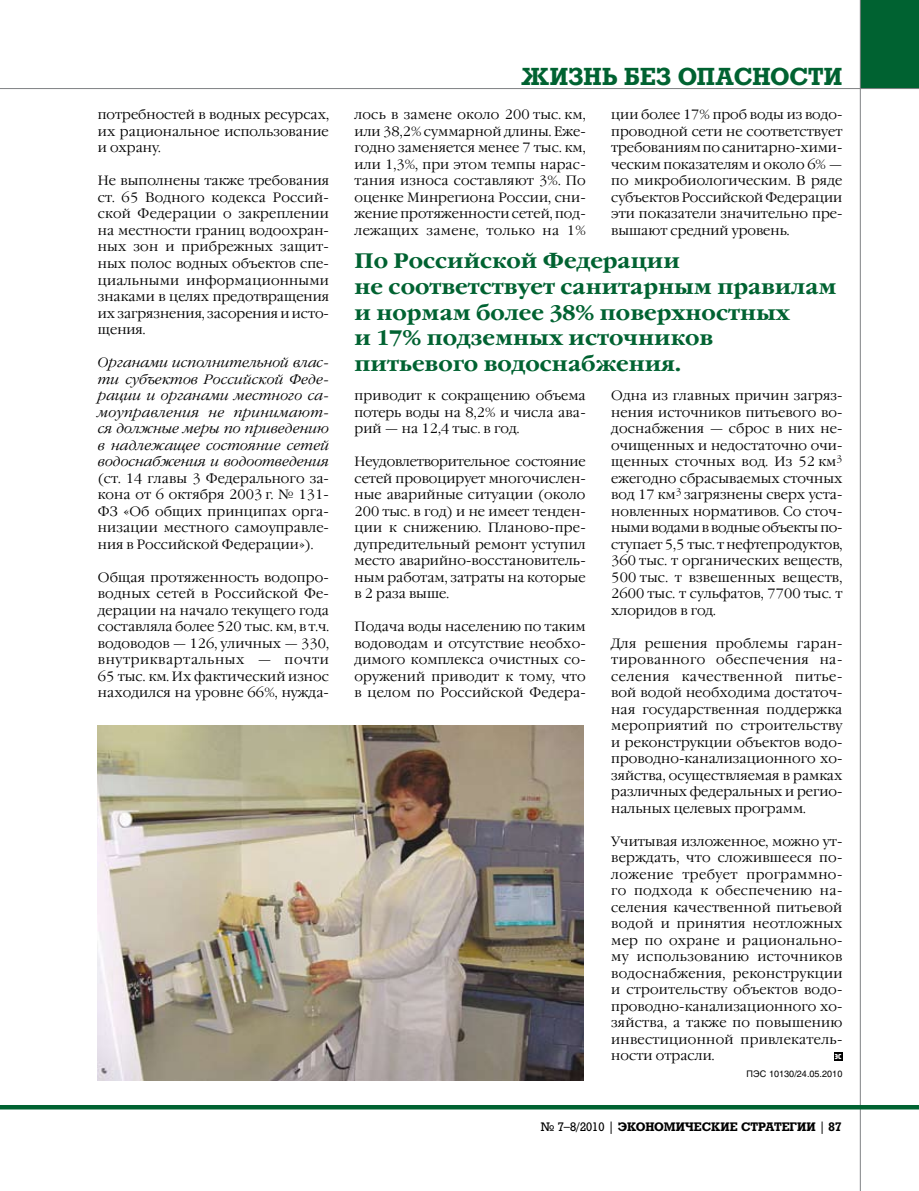
<style>
.page{position:relative;width:919px;height:1191px;background:#fff}
.page>*{position:absolute;margin:0;border:0;box-sizing:border-box;transform-origin:0 0}
.t1{font:700 24px "Rodeo";letter-spacing:-.005em;color:#006231}
.t2{font:700 21px/25.5px "Garamond C";color:#006231}
.t3{font:300 13.5px/16.5px "Garamond C";letter-spacing:.005em;color:#000;text-align:justify}
.t4{font:italic 300 13.5px/16.5px "Garamond C";letter-spacing:.005em;color:#000;text-align:justify}
.t5{font:700 12px "Rodeo";color:#000}
.t6{font:9px "Helios";color:#000}
.t7{font:9px "Hermes C";color:#fff}
.s1{font-weight:400}
</style>
<div class="page">
<div style="left:859px;top:0;width:59px;height:89px;background:#006231"></div>
<hr style="left:0;top:88px;width:918px;height:1px;background:#808284">
<hr style="left:859px;top:0;width:1px;height:1191px;background:#808284">
<hr style="left:0;top:1105px;width:918px;height:4px;background:#006231">
<div style="left:833px;top:1052px;width:9px;height:8px;background:#000"></div>
<img style="left:98px;top:726px;width:485px;height:354px">
<p class="t3" style="left:98px;top:107px;width:232px">потребностей в водных ресурсах, их рациональное использование и охрану.</p>
<p class="t3" style="left:98px;top:173px;width:233px">Не выполнены также требования ст. 65 Водного кодекса Россий&shy;ской Федерации о закреплении на мест-ности границ водоохран&shy;ных зон и прибрежных защит&shy;ных полос водных объектов спе&shy;циальными информационными знаками в целях предотвращения их загрязнения, засорения и исто&shy;щения.</p>
<p class="t4" style="left:98px;top:355px;width:233px">Органами исполнительной влас&shy;ти субъектов Российской Феде&shy;рации и органами местного са&shy;моуправления не принимают&shy;ся должные меры по приведению в надлежащее состояние сетей водоснабжения и водоотведения</p>
<p class="t3" style="left:98px;top:470px;width:233px">(ст. 14 главы 3 Федерального за&shy;кона от 6 октября 2003 г. № 131- ФЗ «Об общих принципах орга&shy;низации местного самоуправле&shy;ния в Российской Федерации»).</p>
<p class="t3" style="left:98px;top:569px;width:233px">Общая протяженность водопро&shy;водных сетей в Российской Фе&shy;дерации на начало текущего года составляла более 520 тыс. км, в т.ч. водоводов — 126, уличных — 330, внутриквартальных — почти 65 тыс. км. Их фактический износ находился на уровне 66%, нужда-</p>
<h1 class="t1" style="left:521px;top:62px;width:322px">ЖИЗНЬ БЕЗ ОПАСНОСТИ</h1>
<p class="t3" style="left:354px;top:107px;width:233px">лось в замене около 200 тыс. км, или 38,2% суммарной длины. Еже&shy;годно заменяется менее 7 тыс. км, или 1,3%, при этом темпы нарас&shy;тания износа составляют 3%. По оценке Минрегиона России, сни&shy;жение протяженности сетей, под&shy;лежащих замене, только на 1%</p>
<p class="t3" style="left:611px;top:107px;width:233px">ции более 17% проб воды из водо&shy;проводной сети не соответствует требованиям по санитарно-хими&shy;ческим показателям и около 6% — по микробиологическим. В ряде субъектов Российской Федерации эти показатели значительно пре&shy;вышают средний уровень.</p>
<h2 class="t2" style="left:354px;top:249px;width:483px">По Российской Федерации<br>не соответствует санитарным правилам и нормам более 38% поверхностных<br>и 17% подземных источников питьевого водоснабжения.</h2>
<p class="t3" style="left:354px;top:388px;width:233px">приводит к сокращению объема потерь воды на 8,2% и числа ава&shy;рий — на 12,4 тыс. в год.</p>
<p class="t3" style="left:354px;top:454px;width:233px">Неудовлетворительное состояние сетей провоцирует многочислен&shy;ные аварийные ситуации (около 200 тыс. в год) и не имеет тенден&shy;ции к снижению. Планово-пре&shy;дупредительный ремонт уступил место аварийно-восстановитель&shy;ным работам, затраты на которые в 2 раза выше.</p>
<p class="t3" style="left:354px;top:619px;width:233px">Подача воды населению по таким водоводам и отсутствие необхо&shy;димого комплекса очистных со&shy;оружений приводит к тому, что в целом по Российской Федера-</p>
<p class="t3" style="left:611px;top:388px;width:233px">Одна из главных причин загряз&shy;нения источников питьевого во&shy;доснабжения — сброс в них не&shy;очищенных и недостаточно очи&shy;щенных сточных вод. Из 52 км<sup>3 </sup>ежегодно сбрасываемых сточных вод 17 км<sup>3</sup> загрязнены сверх уста&shy;новленных нормативов. Со сточ&shy;ными водами в водные объекты по&shy;ступает 5,5 тыс. т нефтепродуктов, 360 тыс. т органических веществ, 500 тыс. т взвешенных веществ, 2600 тыс. т сульфатов, 7700 тыс. т хлоридов в год.</p>
<p class="t3" style="left:611px;top:635px;width:233px">Для решения проблемы гаран&shy;тированного обеспечения на&shy;селения качественной питье&shy;вой водой необходима достаточ&shy;ная государственная поддержка меро-приятий по строительству и рекон-струкции объектов водо&shy;проводно-канализационного хо&shy;зяйства, осуществляемая в рамках различных федеральных и регио&shy;нальных целевых программ.</p>
<p class="t3" style="left:611px;top:833px;width:233px">Учитывая изложенное, можно ут&shy;верждать, что сложившееся по&shy;ложение требует программно&shy;го подхода к обеспечению на&shy;селения качественной питьевой водой и принятия неотложных мер по охране и рационально&shy;му использованию источников водоснабжения, реконструкции и строительству объектов водо&shy;проводно-канализационного хо&shy;зяйства, а также по повышению инвестиционной привлекатель&shy;ности отрасли.</p>
<p class="t7" style="left:834px;top:1050px;width:8px">эс</p>
<p class="t6" style="left:746px;top:1068px;width:97px">ПЭС 10130/24.05.2010</p>
<p class="t5" style="left:540px;top:1119px;width:302px"><span class="s1">№ 7–8/2010 |</span> ЭКОНОМИЧЕСКИЕ СТРАТЕГИИ <span class="s1">|</span> 87</p>
</div>
